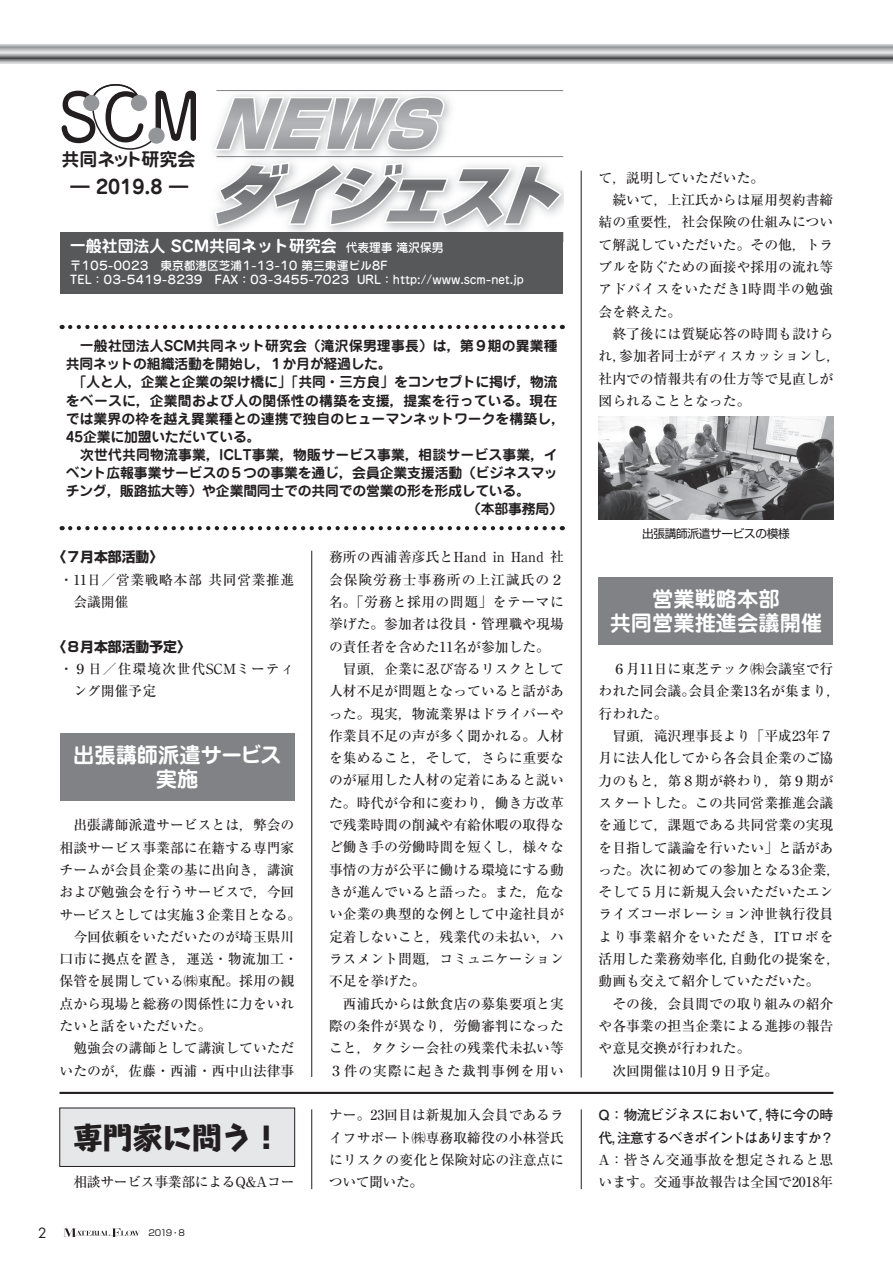
<style>
.page{position:relative;width:893px;height:1263px;background:#fff}
.page>*{position:absolute;margin:0;border:0;box-sizing:border-box;transform-origin:0 0}
.t1{font:800 29.7px "Take Std";color:#231f20}
.t2{font:700 21.3px/24.5px "Jun 501 Pro";color:#fff;text-align:center}
.t3{font:700 19.2px "Jun 501 Pro";color:#231f20}
.t4{font:700 18px "G Jun 501";color:#231f20}
.t5{font:700 16.05px "G Jun 501";color:#fff}
.t6{font:500 13.8px/22.4px "Ryumin Pr 6";color:#231f20}
.t7{font:700 13.8px "Jun 501 Pro";letter-spacing:-.005em;color:#231f20}
.t8{font:500 13.8px/22.4px "Ryumin Pr 6";letter-spacing:.04em;color:#231f20}
.t9{font:700 13.8px "Jun 501 Pro";letter-spacing:.015em;color:#231f20}
.t10{font:700 13.8px/22.4px "Futo Go B101 Pr 6";letter-spacing:-.05em;color:#231f20}
.t11{font:700 13.8px "Jun 501 Pro";letter-spacing:.02em;color:#231f20}
.t12{font:700 13.8px "Shin Go Pr 6";color:#231f20}
.t13{font:500 13.8px "Ryumin Pr 6";letter-spacing:-.025em;color:#231f20}
.t14{font:13.8px "Futura";color:#231f20}
.t15{font:500 11.7px/14.1px "G Jun 34";color:#fff}
.t16{font:11.7px "Shin Go Pr 6";letter-spacing:-.03em;color:#231f20}
.t17{font:8.55px "Shin Go Pro";color:#231f20}
.s1{font-family:"G Jun 34";font-weight:500;font-size:11.7px}
</style>
<div class="page">
<svg style="left:0;top:45px;width:893px;height:19px;background:#aaabad"></svg>
<svg style="left:63px;top:1228px;width:77px;height:9px"></svg>
<hr style="left:581px;top:171px;width:1px;height:906px;background:#231f20">
<div style="left:60px;top:232px;width:503px;height:61px;background:#57585a"></div>
<svg style="left:62px;top:84px;width:134px;height:66px"></svg>
<div style="left:83px;top:95px;width:16px;height:16px;background:#939598;border-radius:50%"></div>
<div style="left:148px;top:128px;width:17px;height:16px;background:#939598;border-radius:50%"></div>
<div style="left:131px;top:95px;width:16px;height:16px;background:#939598;border-radius:50%"></div>
<img style="left:204px;top:238px;width:131px;height:4px">
<img style="left:348px;top:242px;width:95px;height:1px">
<svg style="left:212px;top:90px;width:352px;height:139px"></svg>
<div style="left:60px;top:733px;width:234px;height:68px;background:#808285"></div>
<hr style="left:311px;top:551px;width:1px;height:526px;background:#231f20">
<hr style="left:311px;top:1109px;width:1px;height:80px;background:#231f20">
<hr style="left:581px;top:1109px;width:1px;height:80px;background:#231f20">
<svg style="left:70px;top:325px;width:493px;height:4px"></svg>
<svg style="left:70px;top:526px;width:493px;height:4px"></svg>
<div style="left:598px;top:577px;width:235px;height:67px;background:#808285"></div>
<div style="left:60px;top:1108px;width:235px;height:58px;background:#e6e7e9"></div>
<div style="left:60px;top:1108px;width:235px;height:59px;border:1px solid #231f20"></div>
<hr style="left:60px;top:1092px;width:773px;height:2px;background:#231f20">
<img style="left:598px;top:416px;width:235px;height:103px">
<h3 class="t4" style="left:62px;top:147px;width:135px">共同ネット研究会</h3>
<h3 class="t3" style="left:71px;top:172px;width:119px">― 2019.8 ―</h3>
<p class="t5" style="left:70px;top:234px;width:375px">一般社団法人 SCM共同ネット研究会 <span class="s1">代表理事 滝沢保男</span></p>
<p class="t15" style="left:70px;top:258px;width:456px">〒105-0023　東京都港区芝浦1-13-10 第三東運ビル8F<br>TEL：03-5419-8239 FAX：03-3455-7023 URL：http://www.scm-net.jp</p>
<p class="t7" style="left:66px;top:335px;width:493px">　一般社団法人SCM共同ネット研究会（滝沢保男理事長）は，第９期の異業種</p>
<p class="t7" style="left:66px;top:353px;width:327px">共同ネットの組織活動を開始し，１か月が経過した。</p>
<p class="t7" style="left:66px;top:371px;width:493px">　「人と人，企業と企業の架け橋に」「共同・三方良」をコンセプトに掲げ，物流</p>
<p class="t11" style="left:66px;top:389px;width:493px">をベースに，企業間および人の関係性の構築を支援，提案を行っている。現在</p>
<p class="t7" style="left:66px;top:407px;width:500px">では業界の枠を越え異業種との連携で独自のヒューマンネットワークを構築し，</p>
<p class="t7" style="left:66px;top:425px;width:196px">45企業に加盟いただいている。</p>
<p class="t9" style="left:66px;top:444px;width:493px">　次世代共同物流事業，ICLT事業，物販サービス事業，相談サービス事業，イ</p>
<p class="t7" style="left:66px;top:462px;width:493px">ベント広報事業サービスの５つの事業を通じ，会員企業支援活動（ビジネスマッ</p>
<p class="t7" style="left:66px;top:480px;width:466px">チング，販路拡大等）や企業間同士での共同での営業の形を形成している。</p>
<p class="t7" style="left:467px;top:498px;width:98px">（本部事務局）</p>
<p class="t12" style="left:53px;top:546px;width:112px">〈７月本部活動〉</p>
<p class="t8" style="left:73px;top:568px;width:223px;text-indent:-14px">・ 11日／営業戦略本部 共同営業推進会議開催</p>
<p class="t12" style="left:53px;top:635px;width:140px">〈８月本部活動予定〉</p>
<p class="t8" style="left:73px;top:657px;width:223px;text-indent:-14px">・ ９日／住環境次世代SCMミーティング開催予定</p>
<h2 class="t2" style="left:73px;top:741px;width:210px">出張講師派遣サービス実施</h2>
<p class="t6" style="left:60px;top:813px;width:243px">　出張講師派遣サービスとは，弊会の相談サービス事業部に在籍する専門家チームが会員企業の基に出向き，講演および勉強会を行うサービスで，今回サービスとしては実施３企業目となる。　今回依頼をいただいたのが埼玉県川口市に拠点を置き，運送・物流加工・保管を展開している㈱東配。採用の観点から現場と総務の関係性に力をいれたいと話をいただいた。<br>　勉強会の講師として講演していただいたのが，佐藤・西浦・西中山法律事</p>
<p class="t6" style="left:329px;top:545px;width:236px">務所の西浦善彦氏とHand in Hand 社会保険労務士事務所の上江誠氏の２名。「労務と採用の問題」をテーマに挙げた。参加者は役員・管理職や現場の責任者を含めた11名が参加した。　冒頭，企業に忍び寄るリスクとして人材不足が問題となっていると話があった。現実，物流業界はドライバーや作業員不足の声が多く聞かれる。人材を集めること，そして，さらに重要なのが雇用した人材の定着にあると説いた。時代が令和に変わり，働き方改革で残業時間の削減や有給休暇の取得など働き手の労働時間を短くし，様々な事情の方が公平に働ける環境にする動きが進んでいると語った。また，危ない企業の典型的な例として中途社員が定着しないこと，残業代の未払い，ハラスメント問題，コミュニケーション不足を挙げた。<br>　西浦氏からは飲食店の募集要項と実際の条件が異なり，労働審判になったこと，タクシー会社の残業代未払い等<br>３件の実際に起きた裁判事例を用い</p>
<p class="t6" style="left:598px;top:166px;width:243px">て，説明していただいた。<br>　続いて，上江氏からは雇用契約書締結の重要性，社会保険の仕組みについて解説していただいた。その他，トラブルを防ぐための面接や採用の流れ等アドバイスをいただき1時間半の勉強会を終えた。<br>　終了後には質疑応答の時間も設けられ，参加者同士がディスカッションし，社内での情報共有の仕方等で見直しが図られることとなった。</p>
<p class="t16" style="left:642px;top:524px;width:149px">出張講師派遣サービスの模様</p>
<h2 class="t2" style="left:610px;top:584px;width:214px">営業戦略本部<br>共同営業推進会議開催</h2>
<p class="t6" style="left:598px;top:657px;width:243px">　６月11日に東芝テック㈱会議室で行われた同会議。会員企業13名が集まり，行われた。<br>　冒頭，滝沢理事長より「平成23年７月に法人化してから各会員企業のご協力のもと，第８期が終わり，第９期がスタートした。この共同営業推進会議を通じて，課題である共同営業の実現を目指して議論を行いたい」と話があった。次に初めての参加となる3企業，そして５月に新規入会いただいたエンライズコーポレーション沖世執行役員より事業紹介をいただき，ITロボを活用した業務効率化，自動化の提案を，動画も交えて紹介していただいた。<br>　その後，会員間での取り組みの紹介や各事業の担当企業による進捗の報告や意見交換が行われた。<br>　次回開催は10月９日予定。</p>
<h1 class="t1" style="left:73px;top:1113px;width:210px">専門家に問う！</h1>
<p class="t13" style="left:60px;top:1171px;width:236px">　相談サービス事業部によるQ&amp;Aコー</p>
<p class="t14" style="left:38px;top:1223px;width:10px">2</p>
<p class="t17" style="left:148px;top:1226px;width:38px">2019・8</p>
<p class="t6" style="left:329px;top:1103px;width:236px;text-align:justify">ナー。23回目は新規加入会員であるライフサポート㈱専務取締役の小林誉氏にリスクの変化と保険対応の注意点について聞いた。</p>
<p class="t10" style="left:598px;top:1103px;width:237px">Q：物流ビジネスにおいて，特に今の時代，注意するべきポイントはありますか？</p>
<p class="t6" style="left:598px;top:1148px;width:236px">A：皆さん交通事故を想定されると思います。交通事故報告は全国で2018年</p>
</div>
